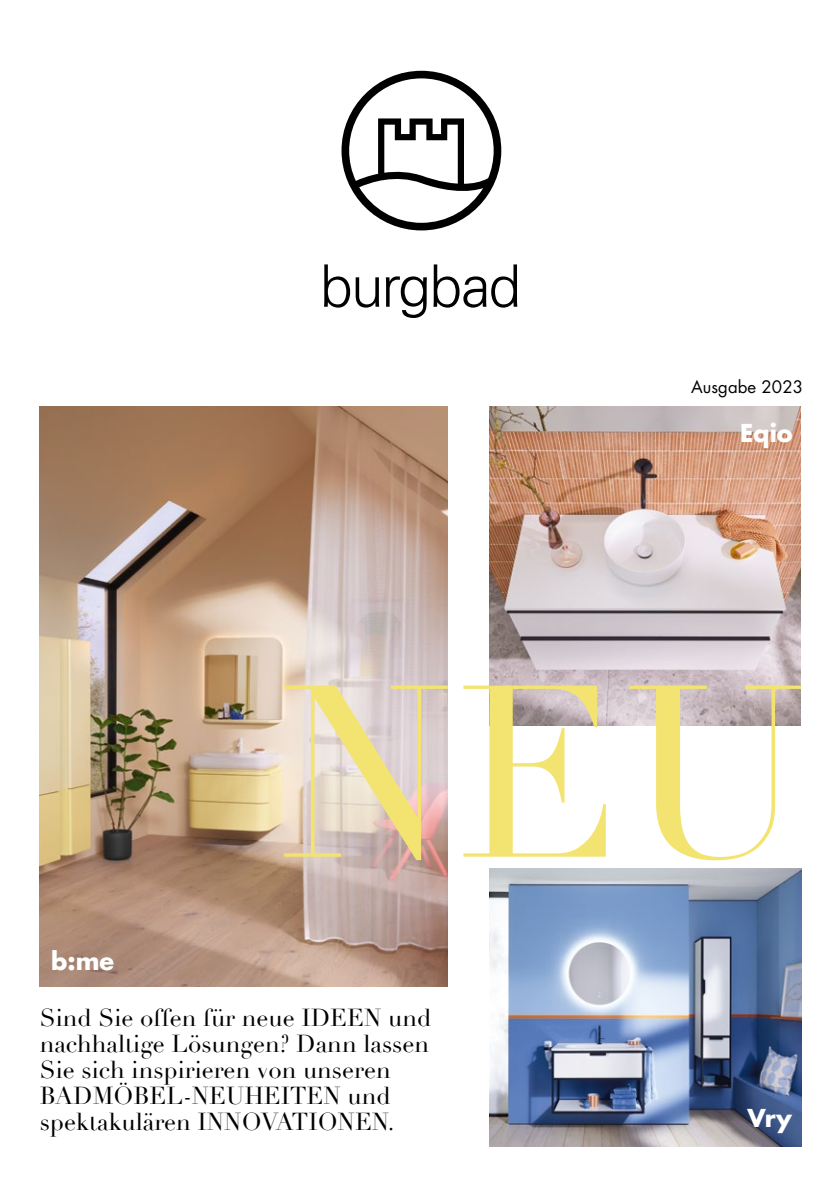
<style>
.page{position:relative;width:840px;height:1191px;background:#fff}
.page>*{position:absolute;margin:0;border:0;box-sizing:border-box;transform-origin:0 0}
.t1{font:240.4px "Didot";color:#f3e471}
.t2{font:24px/26px "Didot";color:#000}
.t3{font:700 24px "Futura Std";color:#fff}
.t4{font:16.8px "Futura Std";letter-spacing:.005em;color:#000}
</style>
<div class="page">
<svg style="left:341px;top:71px;width:160px;height:159px"></svg>
<svg style="left:324px;top:264px;width:55px;height:44px"></svg>
<svg style="left:385px;top:276px;width:41px;height:42px"></svg>
<svg style="left:433px;top:264px;width:84px;height:44px"></svg>
<img style="left:40px;top:407px;width:407px;height:579px">
<img style="left:489px;top:868px;width:312px;height:278px">
<img style="left:489px;top:407px;width:312px;height:319px">
<p class="t4" style="left:690px;top:376px;width:113px">Ausgabe 2023</p>
<p class="t3" style="left:739px;top:417px;width:54px">Eqio</p>
<p class="t3" style="left:51px;top:944px;width:64px">b:me</p>
<h1 class="t1" style="left:279px;top:629px;width:529px">NEU</h1>
<p class="t2" style="left:40px;top:1004px;width:393px">Sind Sie offen für neue IDEEN und nachhaltige Lösungen? Dann lassen<br>Sie sich inspirieren von unseren<br>BADMÖBEL-NEUHEITEN und spektakulären INNOVATIONEN.</p>
<p class="t3" style="left:746px;top:1102px;width:46px">Vry</p>
</div>
